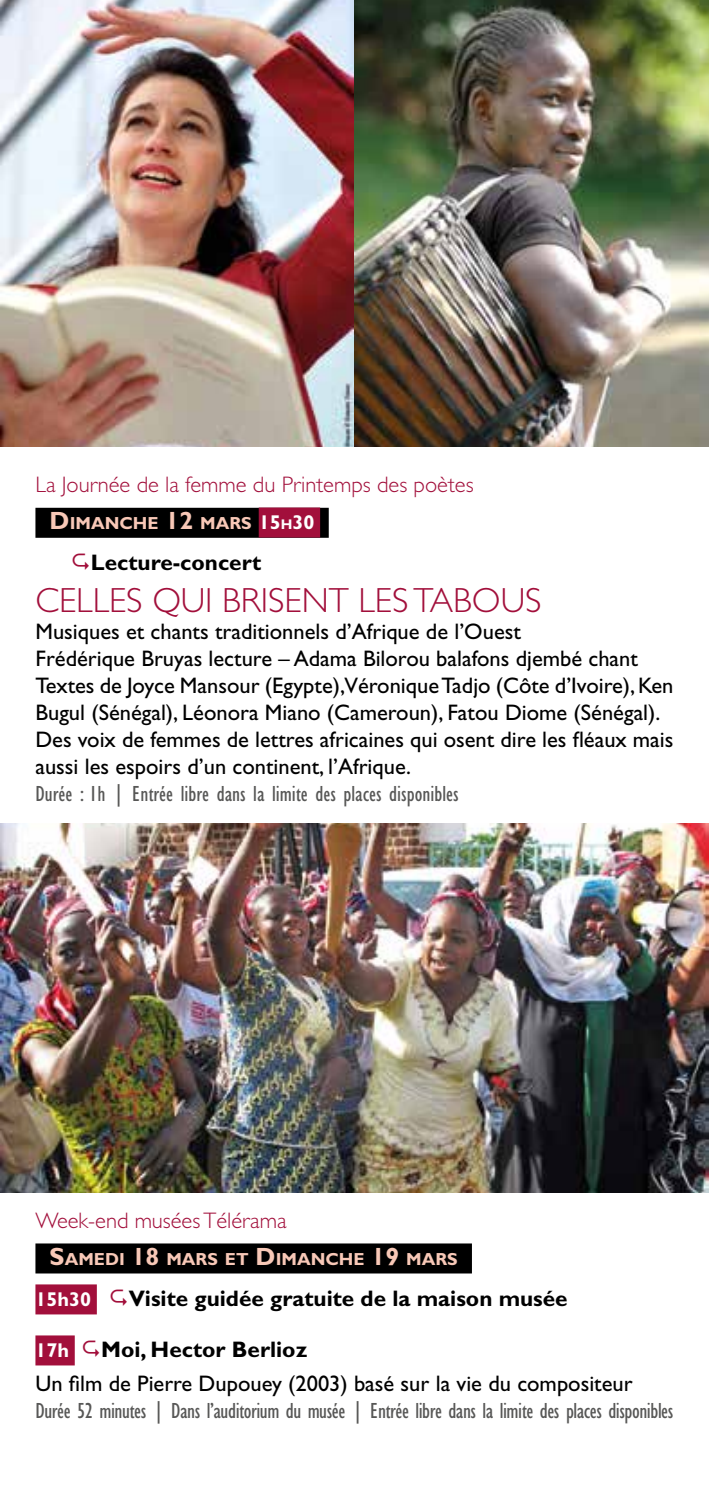
<style>
.page{position:relative;width:709px;height:1489px;background:#fff}
.page>*{position:absolute;margin:0;border:0;box-sizing:border-box;transform-origin:0 0}
.t1{font:300 35px "Gill Sans";color:#a20f3b}
.t2{font:22.5px/27px "Gill Sans";color:#000}
.t3{font:condensed 22.5px "Gill Sans";letter-spacing:-.02em;color:#575756}
.t4{font:700 22.5px "Gill Sans";color:#000}
.t5{font:300 22.5px "Gill Sans";color:#a20f3b}
.t6{font:condensed 22.5px "Gill Sans";color:#575756}
.t7{font:700 20px "Gill Sans";color:#fff}
.t8{font:700 17.5px "Gill Sans";color:#f8c8b7}
.s1{font-size:25px}
.s2{font-size:20px;color:#fff}
.s3{font-size:14px;color:#fff}
</style>
<div class="page">
<div style="left:35px;top:508px;width:294px;height:30px;background:#000"></div>
<div style="left:259px;top:507px;width:61px;height:30px;background:#a20f3b"></div>
<img style="left:0;top:0;width:709px;height:446px">
<img style="left:0;top:823px;width:709px;height:369px">
<div style="left:35px;top:1243px;width:437px;height:30px;background:#000"></div>
<div style="left:35px;top:1284px;width:62px;height:30px;background:#a20f3b"></div>
<div style="left:35px;top:1335px;width:40px;height:30px;background:#a20f3b"></div>
<p class="t5" style="left:35px;top:471px;width:439px">La Journée de la femme du Printemps des poètes</p>
<p class="t8" style="left:50px;top:513px;width:266px"><span class="s1">D</span>IMANCHE <span class="s1">12</span> MARS <span class="s2">15</span><span class="s3">H</span><span class="s2">30</span></p>
<p class="t4" style="left:91px;top:549px;width:172px">Lecture-concert</p>
<h1 class="t1" style="left:35px;top:581px;width:507px">CELLES QUI BRISENT LES TABOUS</h1>
<p class="t2" style="left:35px;top:618px;width:639px">Musiques et chants traditionnels d’Afrique de l’Ouest<br>Frédérique Bruyas lecture – Adama Bilorou balafons djembé chant Textes de Joyce Mansour (Egypte),Véronique Tadjo (Côte d’Ivoire), Ken Bugul (Sénégal), Léonora Miano (Cameroun), Fatou Diome (Sénégal).<br>Des voix de femmes de lettres africaines qui osent dire les fléaux mais aussi les espoirs d’un continent, l’Afrique.</p>
<p class="t6" style="left:35px;top:781px;width:425px">Durée : 1h | Entrée libre dans la limite des places disponibles</p>
<p class="t5" style="left:35px;top:1207px;width:253px">Week-end musées Télérama</p>
<p class="t8" style="left:50px;top:1248px;width:408px"><span class="s1">S</span>AMEDI <span class="s1">18</span> MARS ET <span class="s1">D</span>IMANCHE <span class="s1">19</span> MARS</p>
<p class="t7" style="left:35px;top:1287px;width:57px">15h30</p>
<p class="t4" style="left:129px;top:1284px;width:440px">Visite guidée gratuite de la maison musée</p>
<p class="t7" style="left:35px;top:1338px;width:35px">17h</p>
<p class="t4" style="left:101px;top:1335px;width:208px">Moi, Hector Berlioz</p>
<p class="t2" style="left:35px;top:1369px;width:599px">Un film de Pierre Dupouey (2003) basé sur la vie du compositeur</p>
<p class="t3" style="left:35px;top:1398px;width:639px">Durée 52 minutes | Dans l’auditorium du musée | Entrée libre dans la limite des places disponibles</p>
</div>
